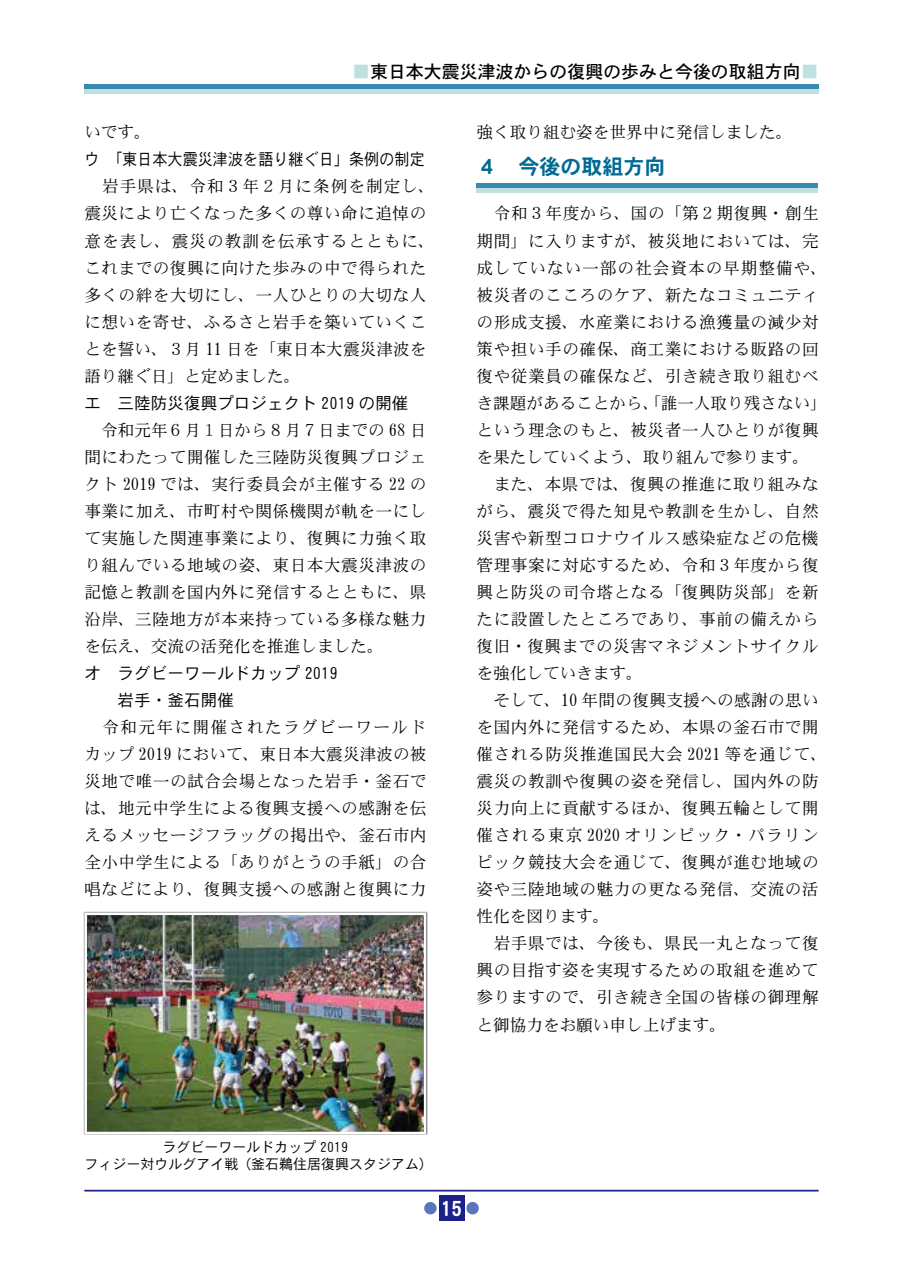
<style>
.page{position:relative;width:903px;height:1275px;background:#fff}
.page>*{position:absolute;margin:0;border:0;box-sizing:border-box;transform-origin:0 0}
.t1{font:21px "DFHS Gothic W7 WIN RKSJ H";color:#006a94}
.t2{font:21px "DFHS Gothic W7 WIN RKSJ H";color:#fff}
.t3{font:17.85px "DFHS Gothic W5 WIN RKSJ H";color:#000}
.t4{font:16.62px/27.1px "DFHS Mincho W3 WIN RKSJ H";letter-spacing:.03em;color:#000}
.t5{font:16.62px/26.9px "DFHS Gothic W3 WIN RKSJ H";color:#000}
.t6{font:16.62px "DFHS Gothic W3 WIN RKSJ H";color:#000;scale:.91 1}
.t7{font:16.62px "DFHS Mincho W3 WIN RKSJ H";color:#000}
.t8{font:14px/17.5px "DFHS Gothic W3 WIN RKSJ H";color:#000;text-align:center}
.s1{color:#bce1df}
</style>
<div class="page">
<hr style="left:84px;top:1190px;width:735px;height:1px;background:#1d2088">
<div style="left:439px;top:1196px;width:25px;height:25px;background:#1d2088"></div>
<div style="left:466px;top:1202px;width:13px;height:12px;background:#5976ba;border-radius:50%"></div>
<div style="left:424px;top:1202px;width:13px;height:12px;background:#5976ba;border-radius:50%"></div>
<div style="left:84px;top:89px;width:735px;height:5px;background:#bce1df"></div>
<div style="left:84px;top:84px;width:735px;height:5px;background:#3a89b0"></div>
<div style="left:476px;top:188px;width:342px;height:5px;background:#bce1df"></div>
<div style="left:476px;top:183px;width:342px;height:5px;background:#3a89b0"></div>
<img style="left:87px;top:916px;width:336px;height:215px">
<div style="left:84px;top:913px;width:342px;height:221px;border:2px solid #fff"></div>
<p class="t3" style="left:352px;top:63px;width:468px"><span class="s1">■</span>東日本大震災津波からの復興の歩みと今後の取組方向<span class="s1">■</span></p>
<p class="t4" style="left:84px;top:119px;width:68px">いです。</p>
<p class="t6" style="left:84px;top:151px;width:376px">ウ　「東日本大震災津波を語り継ぐ日」条例の制定</p>
<p class="t4" style="left:84px;top:173px;width:352px">　岩手県は、令和３年２月に条例を制定し、震災により亡くなった多くの尊い命に追悼の意を表し、震災の教訓を伝承するとともに、これまでの復興に向けた歩みの中で得られた多くの絆を大切にし、一人ひとりの大切な人に想いを寄せ、ふるさと岩手を築いていくことを誓い、３月 11 日を「東日本大震災津波を語り継ぐ日」と定めました。</p>
<p class="t5" style="left:84px;top:390px;width:326px">エ　三陸防災復興プロジェクト 2019 の開催</p>
<p class="t4" style="left:84px;top:417px;width:344px;text-align:justify">　令和元年６月１日から８月７日までの 68 日間にわたって開催した三陸防災復興プロジェクト 2019 では、実行委員会が主催する 22 の事業に加え、市町村や関係機関が軌を一にして実施した関連事業により、復興に力強く取り組んでいる地域の姿、東日本大震災津波の記憶と教訓を国内外に発信するとともに、県沿岸、三陸地方が本来持っている多様な魅力を伝え、交流の活発化を推進しました。</p>
<p class="t5" style="left:84px;top:660px;width:255px">オ　ラグビーワールドカップ 2019　　岩手・釜石開催</p>
<p class="t4" style="left:84px;top:714px;width:344px;text-align:justify">　令和元年に開催されたラグビーワールドカップ 2019 において、東日本大震災津波の被災地で唯一の試合会場となった岩手・釜石では、地元中学生による復興支援への感謝を伝えるメッセージフラッグの掲出や、釜石市内全小中学生による「ありがとうの手紙」の合唱などにより、復興支援への感謝と復興に力</p>
<p class="t7" style="left:476px;top:124px;width:317px">強く取り組む姿を世界中に発信しました。</p>
<p class="t1" style="left:476px;top:156px;width:190px">４　今後の取組方向</p>
<p class="t4" style="left:476px;top:200px;width:352px">　令和３年度から、国の「第２期復興・創生期間」に入りますが、被災地においては、完成していない一部の社会資本の早期整備や、被災者のこころのケア、新たなコミュニティの形成支援、水産業における漁獲量の減少対策や担い手の確保、商工業における販路の回復や従業員の確保など、引き続き取り組むべき課題があることから、「誰一人取り残さない」という理念のもと、被災者一人ひとりが復興を果たしていくよう、取り組んで参ります。　また、本県では、復興の推進に取り組みながら、震災で得た知見や教訓を生かし、自然災害や新型コロナウイルス感染症などの危機管理事案に対応するため、令和３年度から復興と防災の司令塔となる「復興防災部」を新たに設置したところであり、事前の備えから復旧・復興までの災害マネジメントサイクルを強化していきます。<br>　そして、10 年間の復興支援への感謝の思いを国内外に発信するため、本県の釜石市で開催される防災推進国民大会 2021 等を通じて、震災の教訓や復興の姿を発信し、国内外の防災力向上に貢献するほか、復興五輪として開催される東京 2020 オリンピック・パラリンピック競技大会を通じて、復興が進む地域の姿や三陸地域の魅力の更なる発信、交流の活性化を図ります。<br>　岩手県では、今後も、県民一丸となって復興の目指す姿を実現するための取組を進めて参りますので、引き続き全国の皆様の御理解と御協力をお願い申し上げます。</p>
<p class="t8" style="left:84px;top:1138px;width:350px">ラグビーワールドカップ 2019<br>フィジー対ウルグアイ戦（釜石鵜住居復興スタジアム）</p>
<p class="t2" style="left:441px;top:1198px;width:23px">15</p>
</div>
